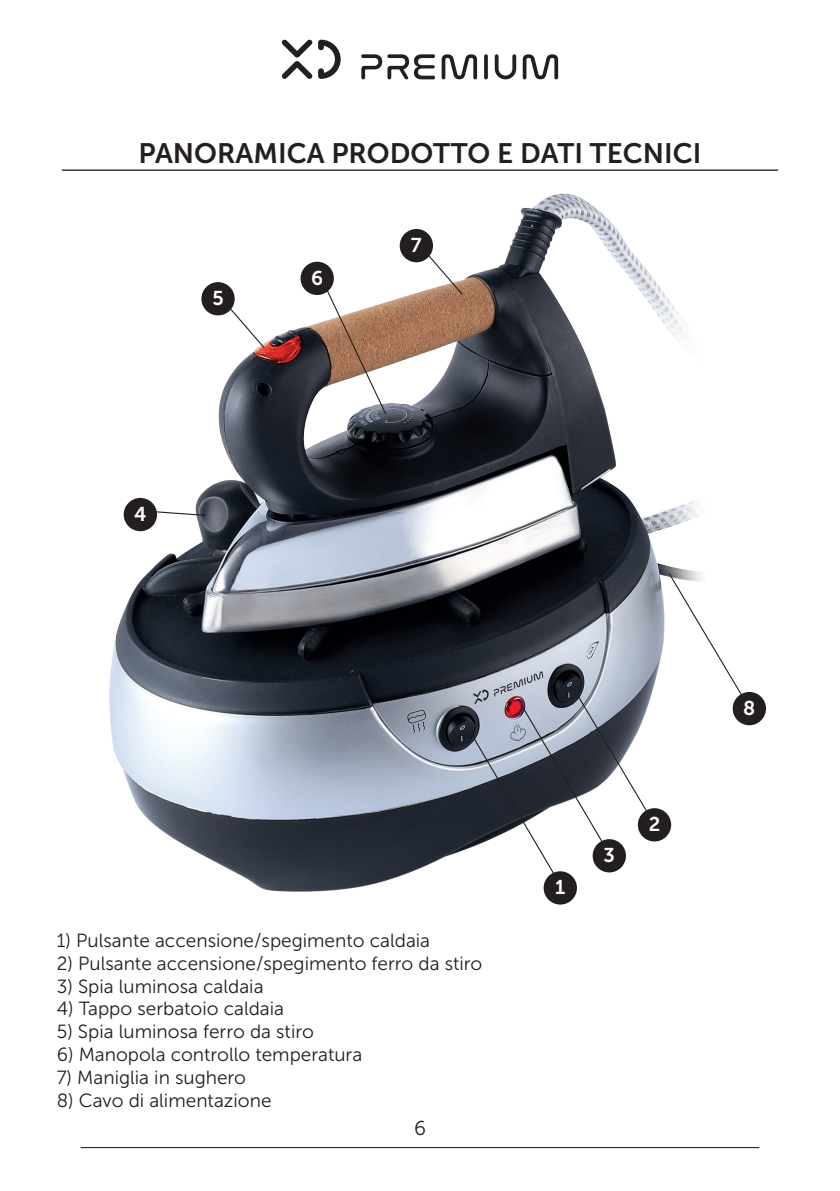
<style>
.page{position:relative;width:840px;height:1191px;background:#fff}
.page>*{position:absolute;margin:0;border:0;box-sizing:border-box;transform-origin:0 0}
.t1{font:28px "Museo Sans 700";color:#231f20}
.t2{font:20px "Museo Sans 700";color:#fff}
.t3{font:20px "Museo Sans 300";color:#231f20}
.t4{font:19px "Museo Sans 300";color:#231f20}
</style>
<div class="page">
<img style="left:109px;top:193px;width:590px;height:712px">
<svg style="left:282px;top:40px;width:276px;height:39px"></svg>
<hr style="left:62px;top:169px;width:715px;height:2px;background:#231f20">
<svg style="left:469px;top:688px;width:184px;height:194px"></svg>
<svg style="left:667px;top:572px;width:75px;height:134px"></svg>
<svg style="left:157px;top:510px;width:50px;height:6px"></svg>
<div style="left:201px;top:282px;width:33px;height:33px;background:#231f20;border-radius:50%"></div>
<div style="left:399px;top:229px;width:34px;height:33px;background:#231f20;border-radius:50%"></div>
<div style="left:300px;top:262px;width:34px;height:33px;background:#231f20;border-radius:50%"></div>
<div style="left:543px;top:871px;width:33px;height:33px;background:#231f20;border-radius:50%"></div>
<div style="left:592px;top:839px;width:33px;height:33px;background:#231f20;border-radius:50%"></div>
<div style="left:637px;top:808px;width:33px;height:33px;background:#231f20;border-radius:50%"></div>
<div style="left:732px;top:692px;width:33px;height:33px;background:#231f20;border-radius:50%"></div>
<div style="left:124px;top:498px;width:33px;height:33px;background:#231f20;border-radius:50%"></div>
<svg style="left:221px;top:299px;width:44px;height:50px"></svg>
<svg style="left:419px;top:245px;width:44px;height:51px"></svg>
<svg style="left:320px;top:278px;width:67px;height:138px"></svg>
<hr style="left:81px;top:1147px;width:677px;height:1px;background:#231f20">
<p class="t1" style="left:138px;top:137px;width:564px">PANORAMICA PRODOTTO E DATI TECNICI</p>
<p class="t2" style="left:212px;top:287px;width:13px">5</p>
<p class="t2" style="left:311px;top:266px;width:14px">6</p>
<p class="t2" style="left:411px;top:234px;width:12px">7</p>
<p class="t2" style="left:134px;top:503px;width:14px">4</p>
<p class="t4" style="left:57px;top:930px;width:375px">1) Pulsante accensione/spegimento caldaia</p>
<p class="t4" style="left:57px;top:953px;width:427px">2) Pulsante accensione/spegimento ferro da stiro</p>
<p class="t4" style="left:57px;top:975px;width:208px">3) Spia luminosa caldaia</p>
<p class="t4" style="left:57px;top:998px;width:229px">4) Tappo serbatoio caldaia</p>
<p class="t4" style="left:57px;top:1021px;width:258px">5) Spia luminosa ferro da stiro</p>
<p class="t4" style="left:57px;top:1044px;width:307px">6) Manopola controllo temperatura</p>
<p class="t4" style="left:57px;top:1067px;width:191px">7) Maniglia in sughero</p>
<p class="t4" style="left:57px;top:1089px;width:216px">8) Cavo di alimentazione</p>
<p class="t3" style="left:414px;top:1117px;width:13px">6</p>
<p class="t2" style="left:555px;top:876px;width:12px">1</p>
<p class="t2" style="left:603px;top:844px;width:13px">3</p>
<p class="t2" style="left:648px;top:813px;width:13px">2</p>
<p class="t2" style="left:742px;top:696px;width:14px">8</p>
</div>
